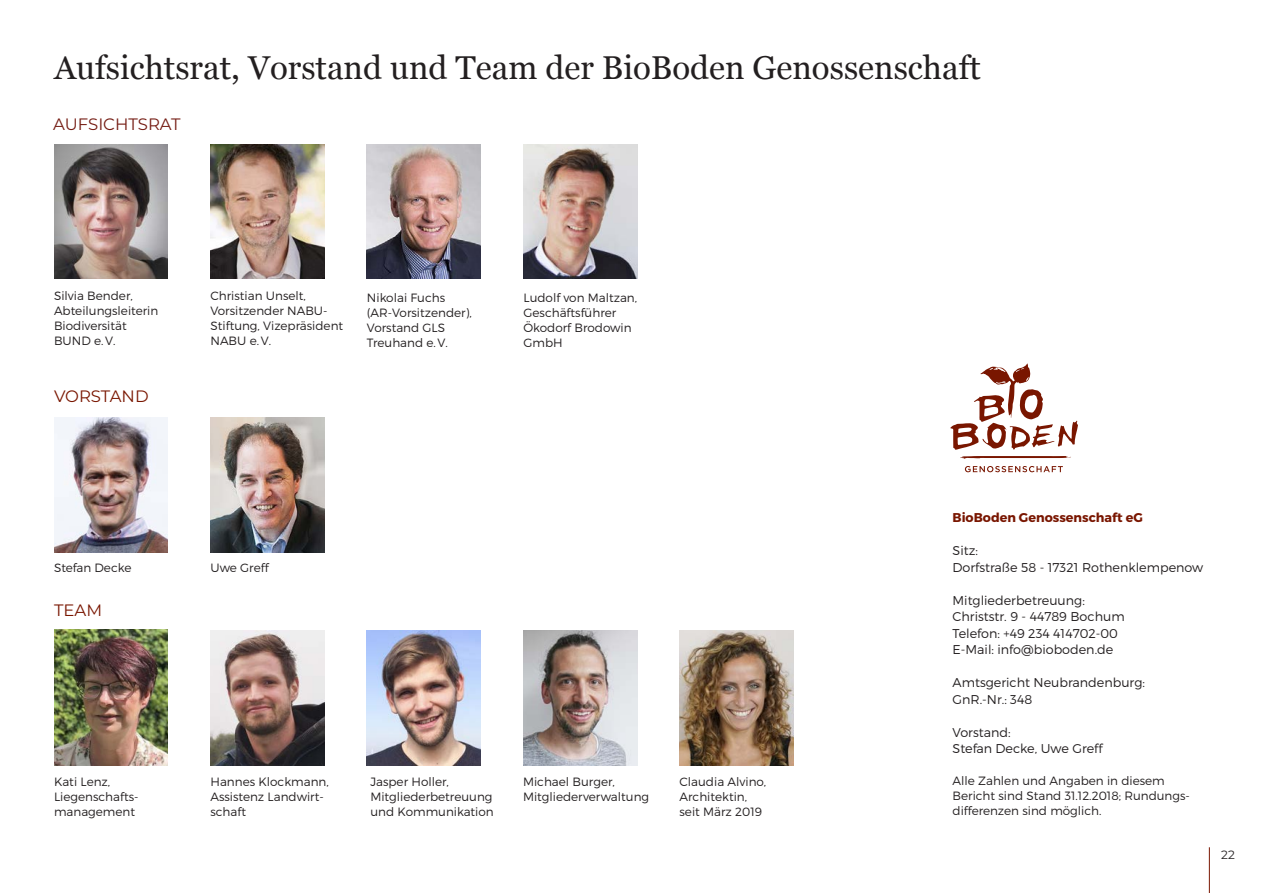
<style>
.page{position:relative;width:1263px;height:893px;background:#fff}
.page>*{position:absolute;margin:0;border:0;box-sizing:border-box;transform-origin:0 0}
.t1{font:33px "Georgia";color:#231f20}
.t2{font:16.5px "Montserrat";color:#741b12}
.t3{font:16.5px "Montserrat";color:#791600}
.t4{font:300 12.75px/16.5px "Montserrat";color:#231f20}
.t5{font:700 12.75px "Montserrat";color:#791600}
.t6{font:300 12px/15px "Montserrat";color:#231f20}
.t7{font:12px "Montserrat";color:#231f20}
</style>
<div class="page">
<hr style="left:1209px;top:847px;width:1px;height:46px;background:#791600">
<img style="left:210px;top:630px;width:114px;height:135px">
<img style="left:367px;top:630px;width:114px;height:135px">
<img style="left:54px;top:630px;width:114px;height:135px">
<img style="left:523px;top:630px;width:114px;height:135px">
<img style="left:367px;top:144px;width:114px;height:135px">
<img style="left:523px;top:144px;width:114px;height:135px">
<img style="left:54px;top:144px;width:114px;height:135px">
<img style="left:210px;top:144px;width:114px;height:135px">
<img style="left:679px;top:630px;width:114px;height:135px">
<svg style="left:960px;top:456px;width:111px;height:3px"></svg>
<svg style="left:965px;top:466px;width:98px;height:6px"></svg>
<svg style="left:950px;top:364px;width:128px;height:86px"></svg>
<img style="left:54px;top:418px;width:114px;height:135px">
<img style="left:210px;top:418px;width:114px;height:135px">
<h1 class="t1" style="left:54px;top:43px;width:928px">Aufsichtsrat, Vorstand und Team der BioBoden Genossenschaft</h1>
<h2 class="t2" style="left:53px;top:113px;width:129px">AUFSICHTSRAT</h2>
<p class="t6" style="left:54px;top:288px;width:106px">Silvia Bender,<br>Abteilungsleiterin<br>Biodiversität<br>BUND e.V.</p>
<p class="t6" style="left:210px;top:288px;width:134px">Christian Unselt,<br>Vorsitzender NABU-<br>Stiftung, Vizepräsident<br>NABU e.V.</p>
<p class="t6" style="left:367px;top:290px;width:106px">Nikolai Fuchs (AR-Vorsitzender),<br>Vorstand GLS<br>Treuhand e.V.</p>
<p class="t6" style="left:523px;top:290px;width:115px">Ludolf von Maltzan,<br>Geschäftsführer<br>Ökodorf Brodowin<br>GmbH</p>
<h2 class="t3" style="left:54px;top:385px;width:96px">VORSTAND</h2>
<p class="t6" style="left:54px;top:560px;width:79px">Stefan Decke</p>
<p class="t6" style="left:210px;top:560px;width:60px">Uwe Greff</p>
<h2 class="t3" style="left:54px;top:599px;width:50px">TEAM</h2>
<p class="t6" style="left:54px;top:774px;width:86px">Kati Lenz,<br>Liegenschafts&shy;management</p>
<p class="t6" style="left:210px;top:774px;width:120px">Hannes Klockmann,<br>Assistenz Landwirt&shy;schaft</p>
<p class="t6" style="left:370px;top:774px;width:125px">Jasper Holler,<br>Mitgliederbetreuung und Kommunikation</p>
<p class="t6" style="left:523px;top:774px;width:128px">Michael Burger,<br>Mitgliederverwaltung</p>
<p class="t6" style="left:679px;top:774px;width:88px">Claudia Alvino,<br>Architektin, seit März 2019</p>
<p class="t5" style="left:952px;top:510px;width:192px">BioBoden Genossenschaft eG</p>
<p class="t4" style="left:952px;top:542px;width:252px">Sitz:<br>Dorfstraße 58 - 17321 Rothenklempenow</p>
<p class="t4" style="left:952px;top:591px;width:174px">Mitgliederbetreuung:<br>Christstr. 9 - 44789 Bochum<br>Telefon: +49 234 414702-00<br>E-Mail: info@bioboden.de</p>
<p class="t4" style="left:952px;top:674px;width:194px">Amtsgericht Neubrandenburg:<br>GnR.-Nr.: 348</p>
<p class="t4" style="left:952px;top:723px;width:151px">Vorstand:<br>Stefan Decke, Uwe Greff</p>
<p class="t6" style="left:952px;top:772px;width:239px">Alle Zahlen und Angaben in diesem<br>Bericht sind Stand 31.12.2018; Rundungs&shy;differenzen sind möglich.</p>
<p class="t7" style="left:1221px;top:846px;width:15px">22</p>
</div>
